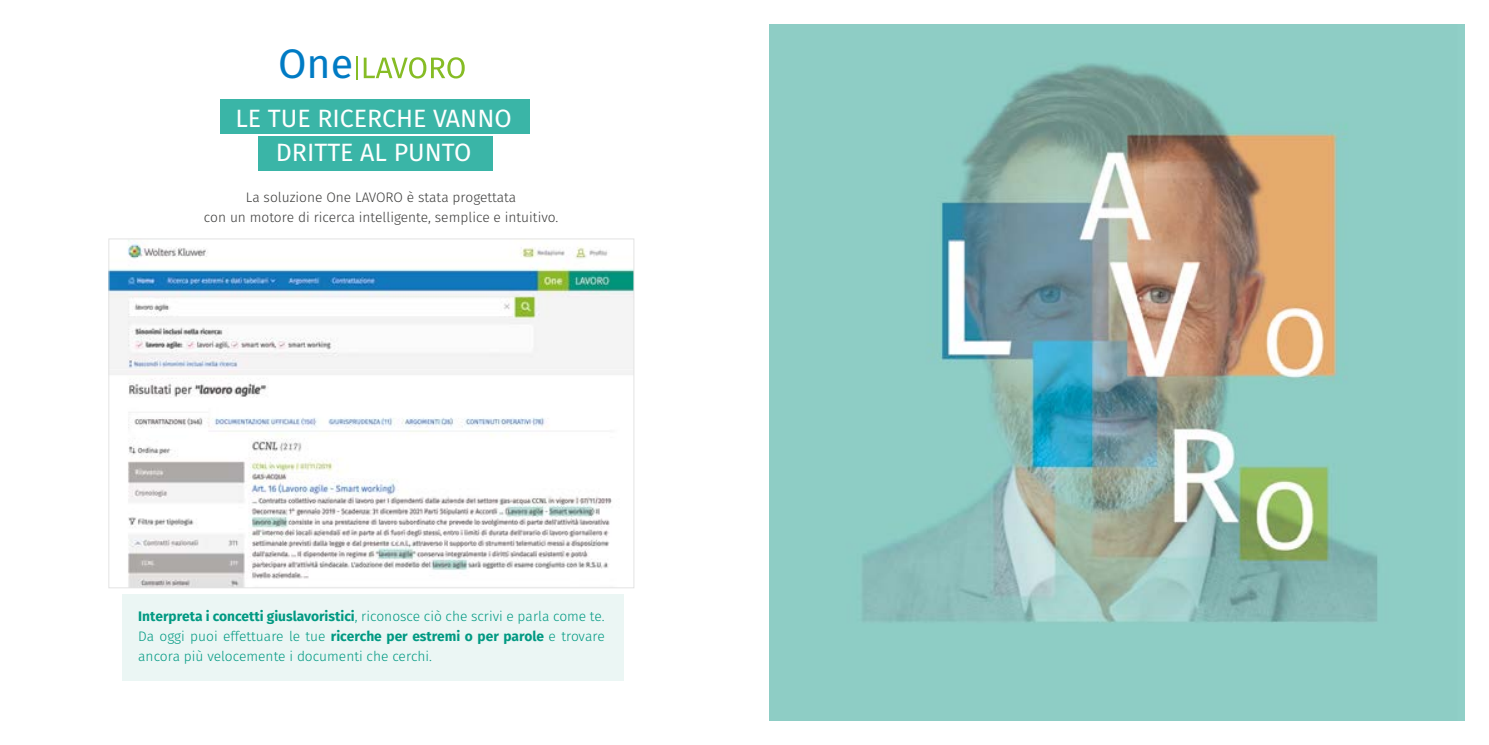
<style>
.page{position:relative;width:1489px;height:745px;background:#fff}
.page>*{position:absolute;margin:0;border:0;box-sizing:border-box;transform-origin:0 0}
.t1{font:41.25px "Fira Sans";color:#007bc4}
.t2{font:25px/33.8px "Fira Sans";color:#fff;text-align:center}
.t3{font:300 13.75px/20px "Fira Sans";color:#009982;text-align:justify}
.t4{font:300 13.75px/20px "Fira Sans";color:#3c3c3b;text-align:center}
.s1{font-weight:700}
</style>
<div class="page">
<svg style="left:356px;top:56px;width:1px;height:24px"></svg>
<svg style="left:364px;top:57px;width:100px;height:21px"></svg>
<div style="left:257px;top:136px;width:235px;height:35px;background:#3ab5a7"></div>
<div style="left:220px;top:99px;width:309px;height:34px;background:#3ab5a7"></div>
<div style="left:122px;top:593px;width:502px;height:86px;background:#ebf6f4"></div>
<img style="left:110px;top:240px;width:522px;height:346px">
<img style="left:769px;top:25px;width:694px;height:694px">
<h1 class="t1" style="left:278px;top:32px;width:77px">One</h1>
<h2 class="t2" style="left:235px;top:101px;width:278px">LE TUE RICERCHE VANNO<br>DRITTE AL PUNTO</h2>
<p class="t4" style="left:204px;top:187px;width:356px">La soluzione One LAVORO è stata progettata<br>con un motore di ricerca intelligente, semplice e intuitivo.</p>
<p class="t3" style="left:138px;top:605px;width:468px"><span class="s1">Interpreta i concetti giuslavoristici</span>, riconosce ciò che scrivi e parla come te.<br>Da oggi puoi effettuare le tue <span class="s1">ricerche per estremi o per parole</span> e trovare ancora più velocemente i documenti che cerchi.</p>
</div>
